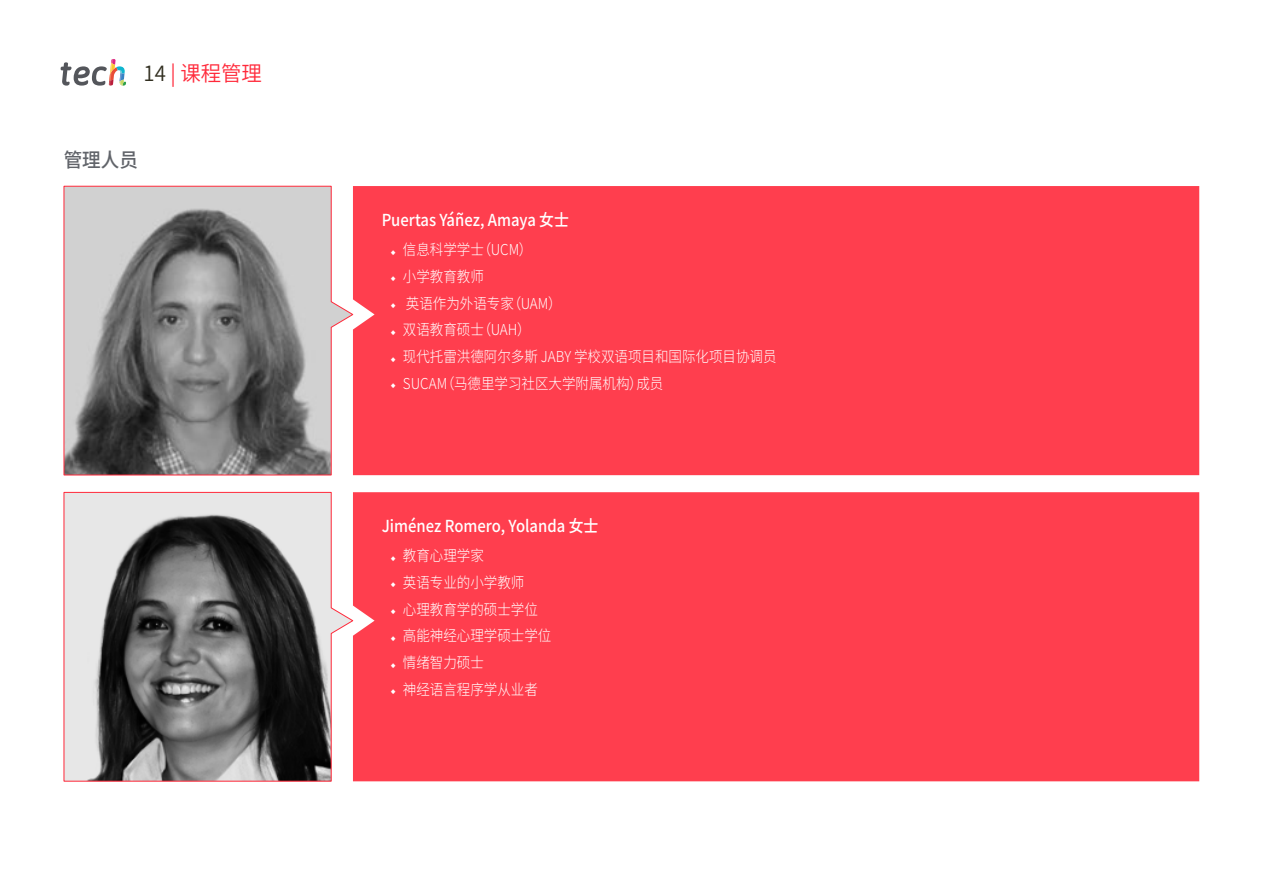
<style>
.page{position:relative;width:1263px;height:893px;background:#fff}
.page>*{position:absolute;margin:0;border:0;box-sizing:border-box;transform-origin:0 0}
.t1{font:21px "Source Han Sans CN";color:#ff293a}
.t2{font:500 19.5px "Source Han Sans CN";color:#61646a;scale:.95 1}
.t3{font:500 16.5px "Source Han Sans CN";color:#fff;scale:.9 1}
.t4{font:300 15px/26.7px "Source Han Sans CN";color:#fff;scale:.9 1}
.s1{color:#312e20}
</style>
<div class="page">
<svg style="left:61px;top:59px;width:65px;height:27px"></svg>
<div style="left:353px;top:186px;width:846px;height:289px;background:#ff3e4e"></div>
<svg style="left:64px;top:186px;width:289px;height:289px;background:#979595"></svg>
<div style="left:353px;top:492px;width:846px;height:289px;background:#ff3e4e"></div>
<svg style="left:64px;top:492px;width:289px;height:289px;background:#878585"></svg>
<svg style="left:391px;top:250px;width:4px;height:5px"></svg>
<svg style="left:391px;top:277px;width:4px;height:5px"></svg>
<svg style="left:391px;top:303px;width:4px;height:5px"></svg>
<svg style="left:391px;top:330px;width:4px;height:5px"></svg>
<svg style="left:391px;top:357px;width:4px;height:5px"></svg>
<svg style="left:391px;top:384px;width:4px;height:5px"></svg>
<svg style="left:391px;top:556px;width:4px;height:5px"></svg>
<svg style="left:391px;top:582px;width:4px;height:5px"></svg>
<svg style="left:391px;top:609px;width:4px;height:5px"></svg>
<svg style="left:391px;top:636px;width:4px;height:5px"></svg>
<svg style="left:391px;top:663px;width:4px;height:5px"></svg>
<svg style="left:391px;top:689px;width:4px;height:5px"></svg>
<h1 class="t1" style="left:144px;top:61px;width:120px"><span class="s1">14</span> | 课程管理</h1>
<h2 class="t2" style="left:64px;top:148px;width:80px">管理人员</h2>
<p class="t3" style="left:382px;top:210px;width:210px">Puertas Yáñez, Amaya 女士</p>
<p class="t4" style="left:403px;top:237px;width:417px">信息科学学士（UCM）<br>小学教育教师<br>英语作为外语专家（UAM）<br>双语教育硕士（UAH）<br>现代托雷洪德阿尔多斯 JABY 学校双语项目和国际化项目协调员<br>SUCAM（马德里学习社区大学附属机构）成员</p>
<p class="t3" style="left:382px;top:516px;width:242px">Jiménez Romero, Yolanda 女士</p>
<p class="t4" style="left:403px;top:543px;width:166px">教育心理学家<br>英语专业的小学教师<br>心理教育学的硕士学位高能神经心理学硕士学位情绪智力硕士<br>神经语言程序学从业者</p>
</div>
